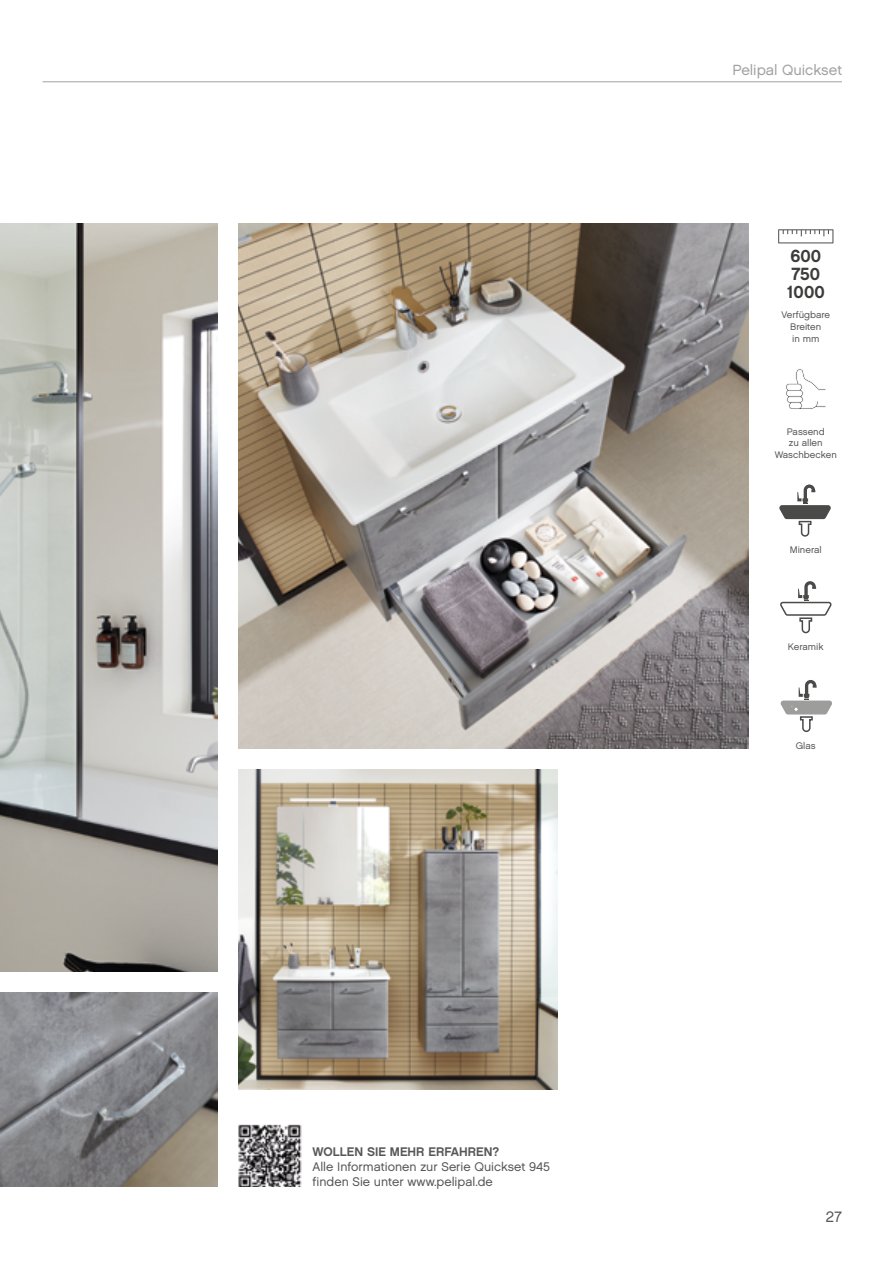
<style>
.page{position:relative;width:893px;height:1263px;background:#fff}
.page>*{position:absolute;margin:0;border:0;box-sizing:border-box;transform-origin:0 0}
.t1{font:17.7px/18px "Chalet New York Nineteen Sixty";letter-spacing:.01em;color:#3c3c3b}
.t2{font:15px "Chalet London Nineteen Sixty";color:#575756}
.t3{font:14.7px "Chalet London Nineteen Sixty";color:#a1a1a1}
.t4{font:12.45px/15.3px "Chalet London Nineteen Sixty";color:#575756}
.t5{font:12.45px "Chalet New York Nineteen Sixty";color:#575756}
.t6{font:9.6px/11.7px "Chalet London Nineteen Sixty";color:#575756;text-align:center}
</style>
<div class="page">
<hr style="left:43px;top:81px;width:799px;height:1px;background:#a1a1a1">
<img style="left:239px;top:1124px;width:63px;height:62px">
<img style="left:0;top:223px;width:217px;height:749px">
<img style="left:239px;top:223px;width:509px;height:525px">
<img style="left:239px;top:770px;width:318px;height:320px">
<svg style="left:779px;top:484px;width:52px;height:53px"></svg>
<svg style="left:780px;top:680px;width:52px;height:52px"></svg>
<svg style="left:786px;top:369px;width:40px;height:41px"></svg>
<svg style="left:780px;top:581px;width:52px;height:53px"></svg>
<svg style="left:778px;top:229px;width:55px;height:14px"></svg>
<img style="left:0;top:993px;width:217px;height:193px">
<p class="t5" style="left:313px;top:1144px;width:188px">WOLLEN SIE MEHR ERFAHREN?</p>
<p class="t4" style="left:313px;top:1159px;width:239px">Alle Informationen zur Serie Quickset 945 finden Sie unter www.pelipal.de</p>
<p class="t3" style="left:732px;top:61px;width:111px">Pelipal Quickset</p>
<h1 class="t1" style="left:787px;top:247px;width:40px">600<br>750<br>1000</h1>
<p class="t6" style="left:781px;top:309px;width:50px">Verfügbare<br>Breiten<br>in mm</p>
<p class="t6" style="left:775px;top:425px;width:64px">Passend<br>zu allen<br>Waschbecken</p>
<p class="t6" style="left:790px;top:544px;width:34px">Mineral</p>
<p class="t6" style="left:788px;top:641px;width:37px">Keramik</p>
<p class="t6" style="left:796px;top:739px;width:21px">Glas</p>
<p class="t2" style="left:826px;top:1208px;width:17px">27</p>
</div>
